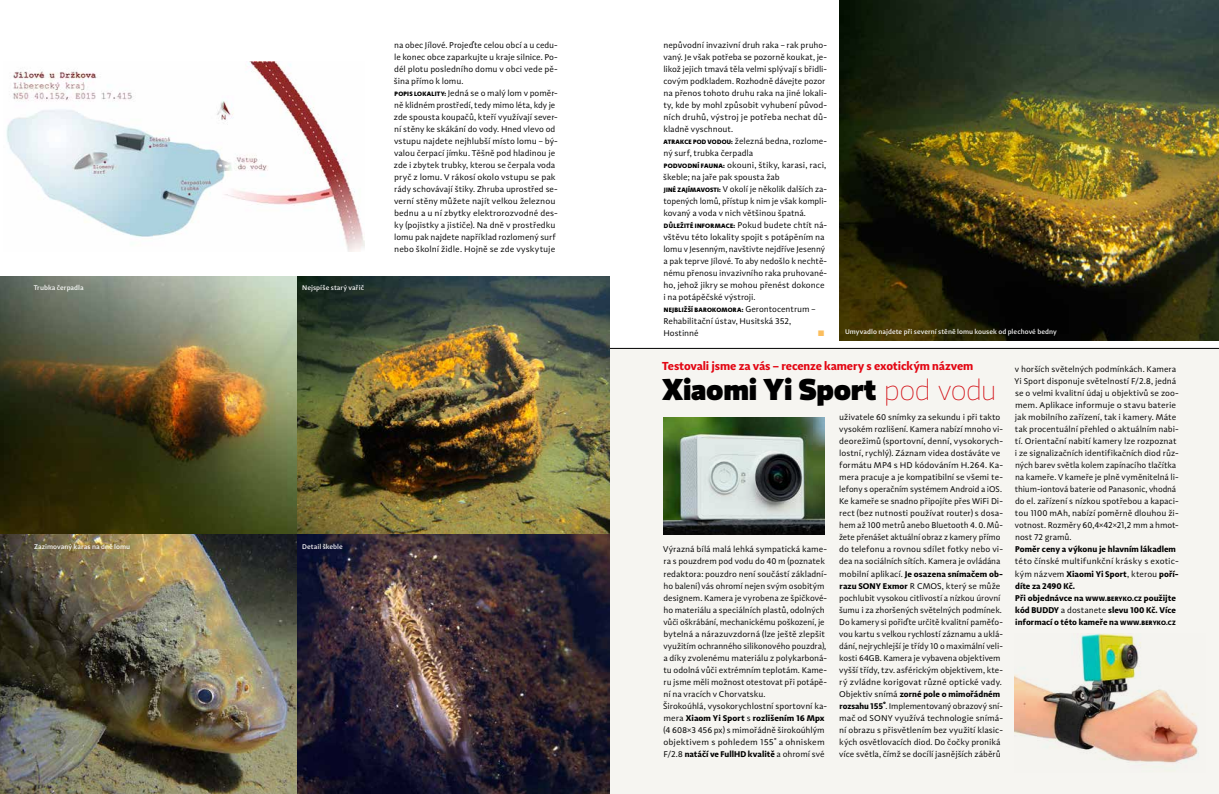
<style>
.page{position:relative;width:1219px;height:794px;background:#fff}
.page>*{position:absolute;margin:0;border:0;box-sizing:border-box;transform-origin:0 0}
.t1{font:900 30px "Gloriola Std Display";letter-spacing:-.01em;color:#000}
.t2{font:700 12px "Adagio Sans";letter-spacing:-.01em;color:#e30613}
.t3{font:8.6px/12px "Adagio Sans";letter-spacing:-.005em;color:#000}
.t4{font:700 8.6px/12px "Adagio Sans";letter-spacing:.005em;color:#000}
.t5{font:8px "Zapf Dingbats ITC";color:#fbbe5e}
.t6{font:500 7px "Adagio Sans";letter-spacing:.005em;color:#fff}
.t7{font:900 6.5px "Adagio Sans";letter-spacing:.03em;color:#000}
.s1{font-weight:900;font-size:6.5px}
.s2{font-weight:400;font-size:8.6px}
.s3{font-weight:100;color:#d20a11}
.s4{font-weight:400}
.s5{font-weight:700}
</style>
<div class="page">
<div style="left:609px;top:348px;width:610px;height:446px;background:#f6f5f1"></div>
<img style="left:6px;top:62px;width:359px;height:189px">
<img style="left:0;top:276px;width:609px;height:518px">
<img style="left:1015px;top:634px;width:191px;height:138px">
<img style="left:663px;top:418px;width:162px;height:117px">
<img style="left:839px;top:0;width:380px;height:340px">
<p class="t6" style="left:34px;top:284px;width:51px">Trubka čerpadla</p>
<p class="t6" style="left:302px;top:284px;width:63px">Nejspíše starý vařič</p>
<p class="t6" style="left:34px;top:542px;width:98px">Zazimovaný karas na dně lomu</p>
<p class="t6" style="left:302px;top:542px;width:42px">Detail škeble</p>
<p class="t3" style="left:394px;top:39px;width:166px">na obec Jílové. Projeďte celou obcí a u cedu&shy;le konec obce zaparkujte u kraje silnice. Po&shy;dél plotu posledního domu v obci vede pě&shy;šina přímo k lomu.<br><span class="s1">POPIS LOKALITY:</span> Jedná se o malý lom v poměr&shy;ně klidném prostředí, tedy mimo léta, kdy je zde spousta koupačů, kteří využívají sever&shy;ní stěny ke skákání do vody. Hned vlevo od vstupu najdete nejhlubší místo lomu – bý&shy;valou čerpací jímku. Těšně pod hladinou je zde i zbytek trubky, kterou se čerpala voda pryč z lomu. V rákosí okolo vstupu se pak rády schovávají štiky. Zhruba uprostřed se&shy;verní stěny můžete najít velkou železnou bednu a u ní zbytky elektrorozvodné des&shy;ky (pojistky a jističe). Na dně v prostředku lomu pak najdete například rozlomený surf nebo školní židle. Hojně se zde vyskytuje</p>
<p class="t3" style="left:663px;top:39px;width:166px">nepůvodní invazivní druh raka – rak pruho&shy;vaný. Je však potřeba se pozorně koukat, je&shy;likož jejich tmavá těla velmi splývají s břidli&shy;covým podkladem. Rozhodně dávejte pozor na přenos tohoto druhu raka na jiné lokali&shy;ty, kde by mohl způsobit vyhubení původ&shy;ních druhů, výstroj je potřeba nechat dů&shy;kladně vyschnout.<br><span class="s1">ATRAKCE POD VODOU:</span> železná bedna, rozlome&shy;ný surf, trubka čerpadla<br><span class="s1">PODVODNÍ FAUNA:</span> okouni, štiky, karasi, raci, škeble; na jaře pak spousta žab<br><span class="s1">JINÉ ZAJÍMAVOSTI:</span> V okolí je několik dalších za&shy;topených lomů, přístup k nim je však kompli&shy;kovaný a voda v nich většinou špatná.<br><span class="s1">DŮLEŽITÉ INFORMACE:</span> Pokud budete chtít ná&shy;vštěvu této lokality spojit s potápěním na lomu v Jesenným, navštivte nejdříve Jesenný a pak teprve Jílové. To aby nedošlo k nechtě&shy;nému přenosu invazivního raka pruhované&shy;ho, jehož jikry se mohou přenést dokonce i na potápěčské výstroji.</p>
<p class="t7" style="left:664px;top:306px;width:153px">NEJBLIŽŠÍ BAROKOMORA: <span class="s2">Gerontocentrum –</span></p>
<p class="t3" style="left:663px;top:315px;width:129px">Rehabilitační ústav, Husitská 352,<br>Hostinné</p>
<p class="t6" style="left:845px;top:327px;width:213px">Umyvadlo najdete při severní stěně lomu kousek od plechové bedny</p>
<p class="t5" style="left:818px;top:330px;width:8px">■</p>
<h2 class="t2" style="left:662px;top:358px;width:313px">Testovali jsme za vás – recenze kamery s exotickým názvem</h2>
<h1 class="t1" style="left:663px;top:367px;width:335px">Xiaomi Yi Sport <span class="s3">pod vodu</span></h1>
<p class="t3" style="left:1014px;top:363px;width:166px">v horších světelných podmínkách. Kamera Yi Sport disponuje světelností F/2.8, jedná se o velmi kvalitní údaj u objektivů se zoo&shy;mem. Aplikace informuje o stavu baterie jak mobilního zařízení, tak i kamery. Máte tak procentuální přehled o aktuálním nabi&shy;tí. Orientační nabití kamery lze rozpoznat i ze signalizačních identifikačních diod růz&shy;ných barev světla kolem zapínacího tlačítka na kameře. V kameře je plně vyměnitelná li&shy;thium-iontová baterie od Panasonic, vhodná do el. zařízení s nízkou spotřebou a kapaci&shy;tou 1100 mAh, nabízí poměrně dlouhou ži&shy;votnost. Rozměry 60,4×42×21,2 mm a hmot&shy;nost 72 gramů.</p>
<p class="t4" style="left:1015px;top:544px;width:162px">Poměr ceny a výkonu je hlavním lákadlem</p>
<p class="t4" style="left:1015px;top:556px;width:165px"><span class="s4">této čínské multifunkční krásky s exotic&shy;kým názvem</span> Xiaomi Yi Sport<span class="s4">, kterou</span> poří&shy;díte za 2490 Kč.<br>Při objednávce na <span class="s1">WWW.BERYKO.CZ</span> použijte kód BUDDY <span class="s4">a dostanete</span> slevu 100 Kč. Více informací o této kameře na <span class="s1">WWW.BERYKO.CZ</span></p>
<p class="t3" style="left:839px;top:411px;width:166px">uživatele 60 snímky za sekundu i při takto vysokém rozlišení. Kamera nabízí mnoho vi&shy;deorežimů (sportovní, denní, vysokorych&shy;lostní, rychlý). Záznam videa dostáváte ve formátu MP4 s HD kódováním H.264. Ka&shy;mera pracuje a je kompatibilní se všemi te&shy;lefony s operačním systémem Android a iOS.<br>Ke kameře se snadno připojíte přes WiFi Di&shy;rect (bez nutnosti používat router) s dosa&shy;hem až 100 metrů anebo Bluetooth 4. 0. Mů&shy;žete přenášet aktuální obraz z kamery přímo do telefonu a rovnou sdílet fotky nebo vi&shy;dea na sociálních sítích. Kamera je ovládána mobilní aplikací. <span class="s5">Je osazena snímačem ob&shy;razu SONY Exmor</span> R CMOS, který se může pochlubit vysokou citlivostí a nízkou úrovní šumu i za zhoršených světelných podmínek.<br>Do kamery si pořiďte určitě kvalitní paměťo&shy;vou kartu s velkou rychlostí záznamu a uklá&shy;dání, nejrychlejší je třídy 10 o maximální veli&shy;kosti 64GB. Kamera je vybavena objektivem vyšší třídy, tzv. asférickým objektivem, kte&shy;rý zvládne korigovat různé optické vady.<br>Objektiv snímá <span class="s5">zorné pole o mimořádném rozsahu 155°</span>. Implementovaný obrazový sní&shy;mač od SONY využívá technologie snímá&shy;ní obrazu s přisvětlením bez využití klasic&shy;kých osvětlovacích diod. Do čočky proniká více světla, čímž se docílí jasnějších záběrů</p>
<p class="t3" style="left:663px;top:543px;width:166px">Výrazná bílá malá lehká sympatická kame&shy;ra s pouzdrem pod vodu do 40 m (poznatek redaktora: pouzdro není součástí základní&shy;ho balení) vás ohromí nejen svým osobitým designem. Kamera je vyrobena ze špičkové&shy;ho materiálu a speciálních plastů, odolných vůči oškrábání, mechanickému poškození, je bytelná a nárazuvzdorná (lze ještě zlepšit využitím ochranného silikonového pouzdra), a díky zvolenému materiálu z polykarboná&shy;tu odolná vůči extrémním teplotám. Kame&shy;ru jsme měli možnost otestovat při potápě&shy;ní na vracích v Chorvatsku.<br>Širokoúhlá, vysokorychlostní sportovní ka&shy;mera <span class="s5">Xiaom Yi Sport</span> s <span class="s5">rozlišením 16 Mpx </span>(4 608×3 456 px) s mimořádně širokoúhlým objektivem s pohledem 155° a ohniskem F/2.8 <span class="s5">natáčí ve FullHD kvalitě</span> a ohromí své</p>
</div>
